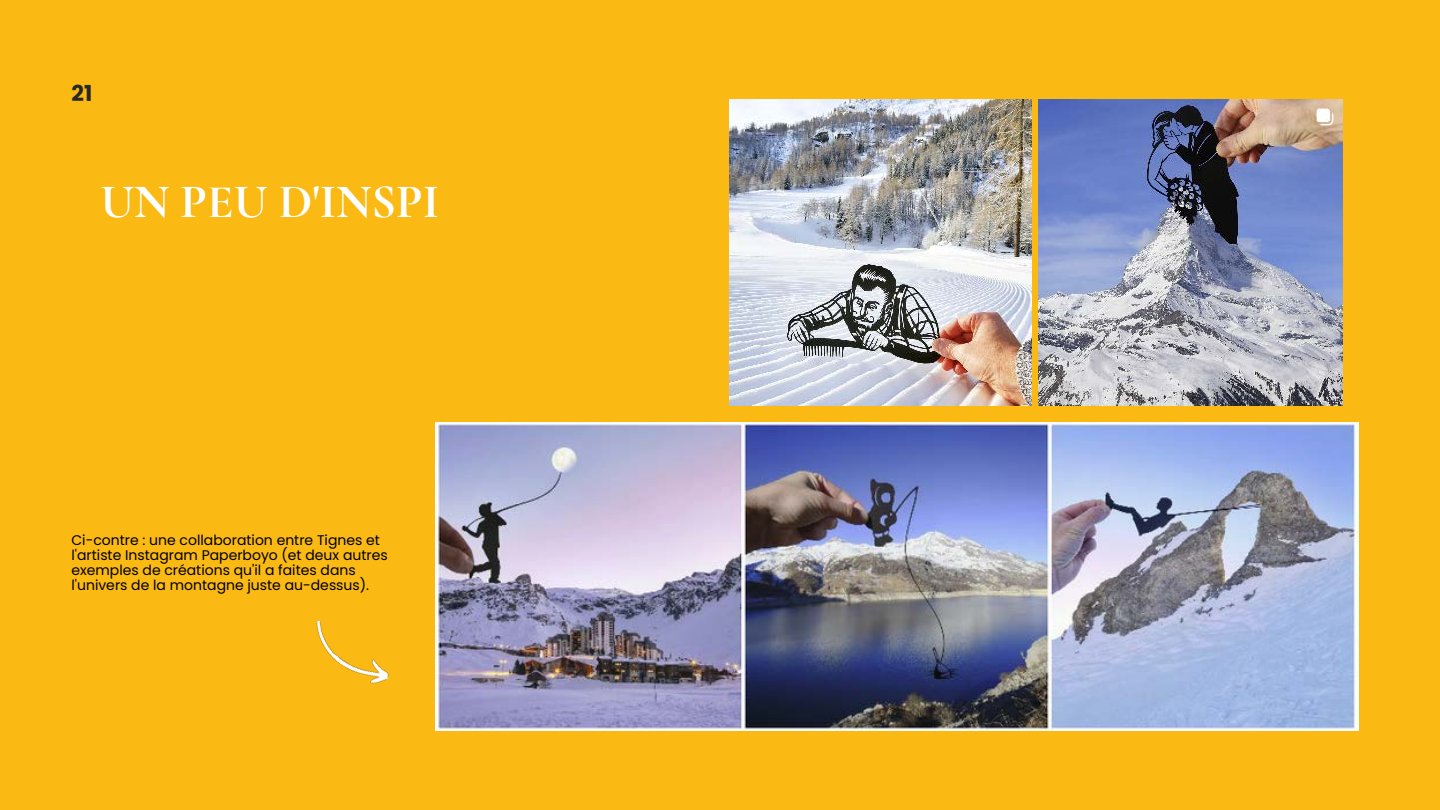
<style>
.page{position:relative;width:1440px;height:810px;background:#fab913}
.page>*{position:absolute;margin:0;border:0;box-sizing:border-box;transform-origin:0 0}
.t1{font:700 48px "Cormorant Garamond";color:#fff}
.t2{font:700 22px "Poppins";color:#282828}
.t3{font:14px/15px "Poppins";color:#000}
</style>
<div class="page">
<img style="left:1038px;top:100px;width:304px;height:306px">
<img style="left:730px;top:100px;width:301px;height:306px">
<img style="left:436px;top:422px;width:923px;height:309px">
<img style="left:316px;top:620px;width:73px;height:64px">
<h2 class="t2" style="left:71px;top:78px;width:22px">21</h2>
<h1 class="t1" style="left:100px;top:173px;width:340px">UN PEU D'INSPI</h1>
<p class="t3" style="left:71px;top:533px;width:318px">Ci-contre : une collaboration entre Tignes et l'artiste Instagram Paperboyo (et deux autres exemples de créations qu'il a faites dans l'univers de la montagne juste au-dessus).</p>
</div>
